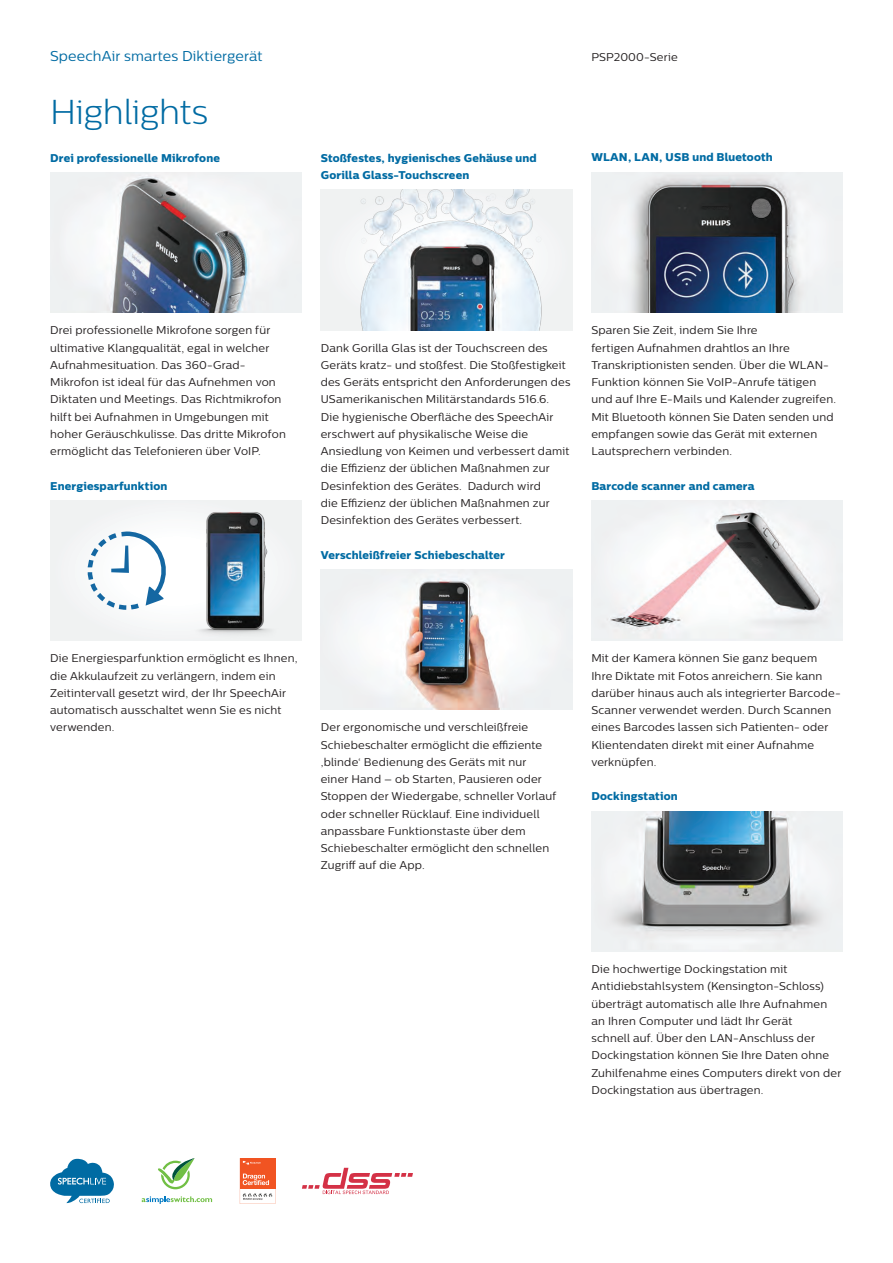
<style>
.page{position:relative;width:893px;height:1263px;background:#fff}
.page>*{position:absolute;margin:0;border:0;box-sizing:border-box;transform-origin:0 0}
.t1{font:300 34.5px "Centrale Sans";letter-spacing:-.01em;color:#006ba3}
.t2{font:14.25px "Centrale Sans";letter-spacing:.01em;color:#006ba3}
.t3{font:11.25px/17.2px "Centrale Sans";letter-spacing:.015em;color:#231f20}
.t4{font:11.25px/17.2px "Centrale Sans X Bold";letter-spacing:.015em;color:#006ba3}
</style>
<div class="page">
<img style="left:50px;top:172px;width:251px;height:141px">
<div style="left:50px;top:500px;width:251px;height:141px;background:#f1f3f4"></div>
<svg style="left:87px;top:531px;width:88px;height:80px"></svg>
<img style="left:178px;top:512px;width:93px;height:122px">
<img style="left:321px;top:190px;width:251px;height:140px">
<img style="left:321px;top:569px;width:251px;height:141px">
<img style="left:591px;top:172px;width:252px;height:141px">
<img style="left:591px;top:500px;width:252px;height:141px">
<img style="left:591px;top:811px;width:252px;height:140px">
<svg style="left:50px;top:1159px;width:64px;height:44px"></svg>
<svg style="left:302px;top:1168px;width:111px;height:26px"></svg>
<svg style="left:142px;top:1196px;width:70px;height:8px"></svg>
<svg style="left:158px;top:1158px;width:37px;height:31px"></svg>
<svg style="left:240px;top:1158px;width:35px;height:46px"></svg>
<p class="t2" style="left:50px;top:48px;width:214px">SpeechAir smartes Diktiergerät</p>
<p class="t3" style="left:591px;top:48px;width:88px">PSP2000-Serie</p>
<h1 class="t1" style="left:50px;top:92px;width:159px">Highlights</h1>
<p class="t4" style="left:50px;top:149px;width:171px">Drei professionelle Mikrofone</p>
<p class="t4" style="left:321px;top:149px;width:218px">Stoßfestes, hygienisches Gehäuse und<br>Gorilla Glass-Touchscreen</p>
<p class="t4" style="left:591px;top:149px;width:183px">WLAN, LAN, USB und Bluetooth</p>
<p class="t3" style="left:50px;top:321px;width:237px">Drei professionelle Mikrofone sorgen für ultimative Klangqualität, egal in welcher Aufnahmesituation. Das 360-Grad-Mikrofon ist ideal für das Aufnehmen von Diktaten und Meetings. Das Richtmikrofon hilft bei Aufnahmen in Umgebungen mit hoher Geräuschkulisse. Das dritte Mikrofon ermöglicht das Telefonieren über VoIP.</p>
<p class="t4" style="left:50px;top:477px;width:119px">Energiesparfunktion</p>
<p class="t3" style="left:321px;top:339px;width:251px">Dank Gorilla Glas ist der Touchscreen des Geräts kratz- und stoßfest. Die Stoßfestigkeit des Geräts entspricht den Anforderungen des USamerikanischen Militärstandards 516.6.<br>Die hygienische Oberfläche des SpeechAir erschwert auf physikalische Weise die Ansiedlung von Keimen und verbessert damit die Effizienz der üblichen Maßnahmen zur Desinfektion des Gerätes. Dadurch wird<br>die Effizienz der üblichen Maßnahmen zur Desinfektion des Gerätes verbessert.</p>
<p class="t4" style="left:321px;top:546px;width:186px">Verschleißfreier Schiebeschalter</p>
<p class="t3" style="left:591px;top:321px;width:246px">Sparen Sie Zeit, indem Sie Ihre<br>fertigen Aufnahmen drahtlos an Ihre Transkriptionisten senden. Über die WLAN-Funktion können Sie VoIP-Anrufe tätigen und auf Ihre E-Mails und Kalender zugreifen.<br>Mit Bluetooth können Sie Daten senden und empfangen sowie das Gerät mit externen Lautsprechern verbinden.</p>
<p class="t4" style="left:591px;top:477px;width:165px">Barcode scanner and camera</p>
<p class="t3" style="left:50px;top:649px;width:249px">Die Energiesparfunktion ermöglicht es Ihnen, die Akkulaufzeit zu verlängern, indem ein Zeitintervall gesetzt wird, der Ihr SpeechAir automatisch ausschaltet wenn Sie es nicht verwenden.</p>
<p class="t3" style="left:321px;top:718px;width:237px">Der ergonomische und verschleißfreie Schiebeschalter ermöglicht die effiziente ‚blinde‘ Bedienung des Geräts mit nur einer Hand – ob Starten, Pausieren oder Stoppen der Wiedergabe, schneller Vorlauf oder schneller Rücklauf. Eine individuell anpassbare Funktionstaste über dem Schiebeschalter ermöglicht den schnellen Zugriff auf die App.</p>
<p class="t3" style="left:591px;top:649px;width:251px">Mit der Kamera können Sie ganz bequem Ihre Diktate mit Fotos anreichern. Sie kann darüber hinaus auch als integrierter Barcode-Scanner verwendet werden. Durch Scannen eines Barcodes lassen sich Patienten- oder Klientendaten direkt mit einer Aufnahme verknüpfen.</p>
<p class="t4" style="left:591px;top:787px;width:88px">Dockingstation</p>
<p class="t3" style="left:591px;top:960px;width:251px">Die hochwertige Dockingstation mit Antidiebstahlsystem (Kensington-Schloss) überträgt automatisch alle Ihre Aufnahmen an Ihren Computer und lädt Ihr Gerät<br>schnell auf. Über den LAN-Anschluss der Dockingstation können Sie Ihre Daten ohne Zuhilfenahme eines Computers direkt von der Dockingstation aus übertragen.</p>
</div>
